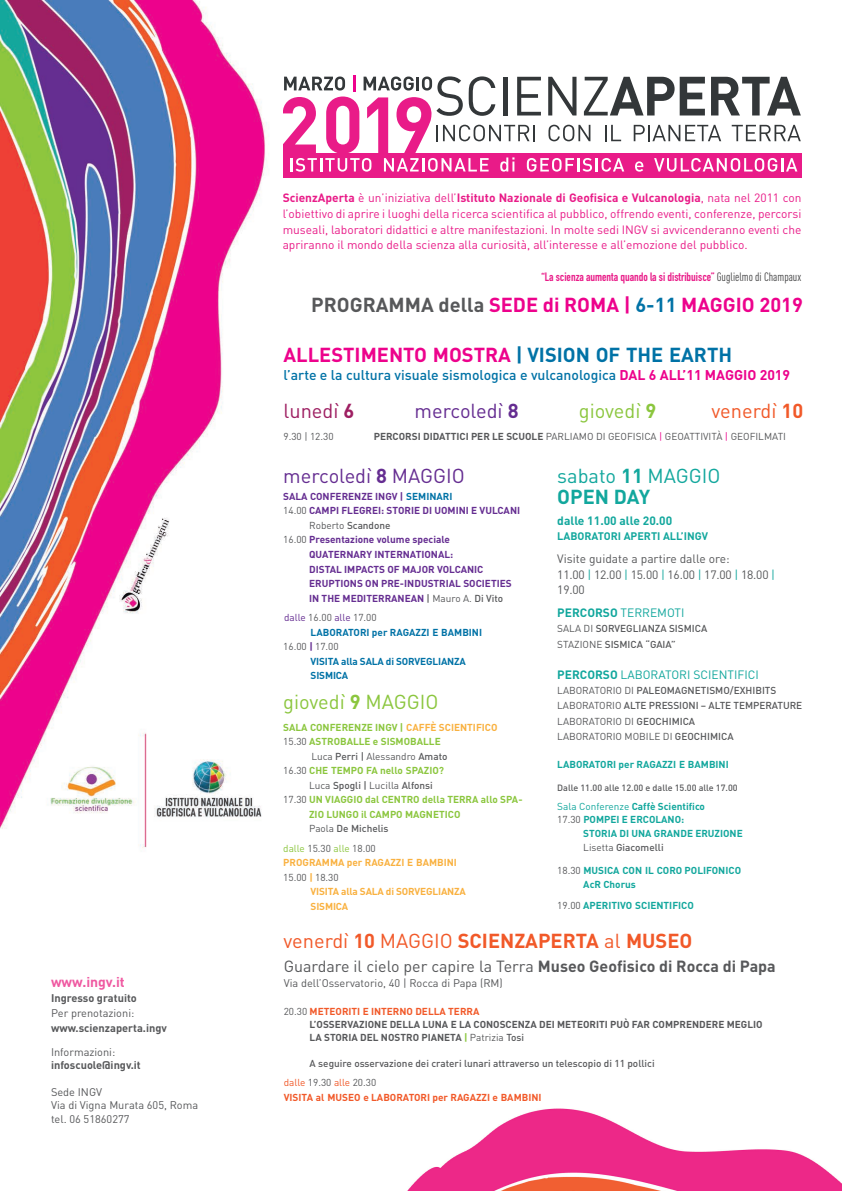
<style>
.page{position:relative;width:842px;height:1191px;background:#fff}
.page>*{position:absolute;margin:0;border:0;box-sizing:border-box;transform-origin:0 0}
.t1{font:700 79.1px "DIN";color:#e91b88}
.t2{font:700 20px "DIN";color:#ed028c}
.t3{font:700 20px "DIN";color:#f15929}
.t4{font:20px "DIN";color:#652d91}
.t5{font:20px "DIN";color:#8bc63e}
.t6{font:20px "DIN";color:#12a79d}
.t7{font:20px "DIN";color:#f15929}
.t8{font:700 20px "DIN";color:#12a79d}
.t9{font:20px "DIN";color:#9e1f62}
.t10{font:16px "DIN";color:#57585a}
.t11{font:500 14px "DIN";color:#0072a6}
.t12{font:700 14px "DIN";color:#ef59a1}
.t13{font:12px/15.9px "DIN";color:#e91b88;text-align:justify}
.t14{font:12px/15.3px "DIN";letter-spacing:-.01em;color:#57585a}
.t15{font:700 12px "DIN Condensed";color:#e91b88}
.t16{font:12px "DIN";color:#12a79d}
.t17{font:700 12px "DIN";color:#12a79d}
.t18{font:11px "DIN";color:#57585a}
.t19{font:700 11px/15px "DIN";color:#57585a}
.t20{font:700 10.8px "DIN";color:#12a79d}
.t21{font:500 10px/15.3px "DIN";color:#57585a}
.t22{font:700 10px/14.6px "DIN";color:#652d91}
.t23{font:700 10px/14.4px "DIN";color:#8bc63e}
.t24{font:700 10px/13.5px "DIN";color:#12a79d}
.t25{font:700 10px/13px "DIN";color:#57585a}
.t26{font:10px "DIN";color:#57585a}
.t27{font:700 10px/14.5px "DIN";letter-spacing:-.015em;color:#f9b140}
.t28{font:700 10px/14.6px "DIN";letter-spacing:-.015em;color:#0072a6}
.t29{font:700 10px/14.5px "DIN";color:#f15929}
.t30{font:500 9px "DIN";color:#57585a}
.s1{font-weight:400}
.s2{font-weight:700}
.s3{font-family:"DIN Pro";font-weight:400;font-stretch:condensed;color:#3e3e3f}
.s4{color:#57585a}
.s5{color:#0072a6}
.s6{font-weight:700;color:#ed028c}
.s7{color:#ed028c}
.s8{font-weight:400;color:#57585a}
.s9{font-weight:500;color:#57585a}
.s10{color:#652d91}
.s11{font-weight:700;color:#652d91}
.s12{color:#f9b140}
.s13{font-weight:400;color:#8bc63e}
.s14{font-weight:700;color:#f9b140}
.s15{color:#12a79d}
.s16{color:#f15929}
.s17{color:#8bc63e}
.s18{font-weight:500}
</style>
<div class="page">
<img style="left:0;top:0;width:268px;height:848px">
<div style="left:283px;top:153px;width:519px;height:25px;background:#e91b88"></div>
<svg style="left:283px;top:75px;width:518px;height:97px"></svg>
<img style="left:407px;top:1108px;width:435px;height:83px">
<p class="t12" style="left:51px;top:977px;width:75px">www.ingv.it</p>
<p class="t19" style="left:51px;top:991px;width:87px">Ingresso gratuito</p>
<p class="t19" style="left:51px;top:1006px;width:117px"><span class="s1">Per prenotazioni: </span>www.scienzaperta.ingv</p>
<p class="t18" style="left:51px;top:1048px;width:66px">Informazioni:</p>
<p class="t19" style="left:51px;top:1058px;width:91px">infoscuole@ingv.it</p>
<p class="t18" style="left:51px;top:1088px;width:53px">Sede INGV</p>
<p class="t18" style="left:51px;top:1101px;width:149px">Via di Vigna Murata 605, Roma</p>
<p class="t18" style="left:51px;top:1114px;width:80px">tel. 06 51860277</p>
<p class="t1" style="left:392px;top:98px;width:44px">9</p>
<p class="t13" style="left:283px;top:191px;width:520px"><span class="s2">ScienzAperta</span> è un’iniziativa dell’<span class="s2">Istituto Nazionale di Geofisica e Vulcanologia</span>, nata nel 2011 con l’obiettivo di aprire i luoghi della ricerca scientifica al pubblico, offrendo eventi, conferenze, percorsi museali, laboratori didattici e altre manifestazioni. In molte sedi INGV si avvicenderanno eventi che apriranno il mondo della scienza alla curiosità, all’interesse e all’emozione del pubblico.</p>
<p class="t15" style="left:541px;top:270px;width:261px">“La scienza aumenta quando la si distribuisce” <span class="s3">Guglielmo di Champaux</span></p>
<p class="t2" style="left:311px;top:298px;width:493px"><span class="s4">PROGRAMMA della</span> SEDE di ROMA | <span class="s5">6-11</span> MAGGIO 2019</p>
<p class="t2" style="left:283px;top:348px;width:450px">ALLESTIMENTO MOSTRA <span class="s5">| VISION OF THE EARTH</span></p>
<p class="t11" style="left:283px;top:370px;width:508px">l’arte e la cultura visuale sismologica e vulcanologica <span class="s6">DAL 6 ALL’11 MAGGIO 2019</span></p>
<p class="t9" style="left:283px;top:404px;width:72px">lunedì <span class="s2">6</span></p>
<p class="t4" style="left:415px;top:404px;width:105px">mercoledì <span class="s2">8</span></p>
<p class="t5" style="left:579px;top:404px;width:79px">giovedì <span class="s2">9</span></p>
<p class="t7" style="left:711px;top:404px;width:93px">venerdì <span class="s2">10</span></p>
<p class="t26" style="left:283px;top:433px;width:52px">9.30 | 12.30</p>
<p class="t26" style="left:374px;top:433px;width:414px"><span class="s2">PERCORSI DIDATTICI PER LE SCUOLE</span> PARLIAMO DI GEOFISICA <span class="s7">|</span> GEOATTIVITÀ <span class="s7">|</span> GEOFILMATI</p>
<p class="t4" style="left:283px;top:468px;width:183px">mercoledì <span class="s2">8</span> MAGGIO</p>
<p class="t22" style="left:283px;top:490px;width:171px">SALA CONFERENZE INGV | <span class="s5">SEMINARI</span></p>
<p class="t22" style="left:309px;top:504px;width:213px;text-indent:-26px"><span class="s8">14.00</span> CAMPI FLEGREI: STORIE DI UOMINI E VULCANI<br><span class="s8">Roberto</span> <span class="s9">Scandone</span></p>
<p class="t22" style="left:309px;top:533px;width:204px;text-indent:-26px"><span class="s8">16.00</span> Presentazione volume speciale QUATERNARY INTERNATIONAL:<br>DISTAL IMPACTS OF MAJOR VOLCANIC ERUPTIONS ON PRE-INDUSTRIAL SOCIETIES IN THE MEDITERRANEAN <span class="s9">|</span> <span class="s8">Mauro A.</span> <span class="s9">Di Vito</span></p>
<p class="t26" style="left:284px;top:614px;width:94px"><span class="s10">dalle</span> 16.00 <span class="s10">alle</span> 17.00</p>
<p class="t28" style="left:311px;top:626px;width:173px">LABORATORI per RAGAZZI E BAMBINI</p>
<p class="t26" style="left:283px;top:643px;width:57px">16.00 <span class="s11">|</span> 17.00</p>
<p class="t28" style="left:311px;top:655px;width:157px">VISITA alla SALA di SORVEGLIANZA<br>SISMICA</p>
<p class="t5" style="left:283px;top:695px;width:157px">giovedì <span class="s2">9</span> MAGGIO</p>
<p class="t23" style="left:283px;top:721px;width:216px">SALA CONFERENZE INGV | <span class="s12">CAFFÈ SCIENTIFICO</span></p>
<p class="t23" style="left:311px;top:735px;width:137px;text-indent:-28px"><span class="s8">15.30</span> ASTROBALLE e SISMOBALLE<br><span class="s8">Luca</span> <span class="s9">Perri |</span> <span class="s8">Alessandro</span> <span class="s9">Amato</span></p>
<p class="t23" style="left:309px;top:764px;width:136px;text-indent:-26px"><span class="s8">16.30</span> CHE TEMPO FA nello SPAZIO?<br><span class="s8">Luca</span> <span class="s9">Spogli |</span> <span class="s8">Lucilla</span> <span class="s9">Alfonsi</span></p>
<p class="t23" style="left:309px;top:793px;width:215px;text-indent:-26px"><span class="s8">17.30</span> UN VIAGGIO dal CENTRO della TERRA allo SPA-<br>ZIO LUNGO il CAMPO MAGNETICO<br><span class="s8">Paola</span> <span class="s9">De Michelis</span></p>
<p class="t27" style="left:283px;top:842px;width:175px"><span class="s13">dalle</span> <span class="s8">15.30</span> <span class="s13">alle</span> <span class="s8">18.00<br></span>PROGRAMMA per RAGAZZI E BAMBINI</p>
<p class="t26" style="left:283px;top:873px;width:57px">15.00 <span class="s14">|</span> 18.30</p>
<p class="t27" style="left:311px;top:885px;width:157px">VISITA alla SALA di SORVEGLIANZA<br>SISMICA</p>
<p class="t6" style="left:557px;top:468px;width:165px">sabato <span class="s2">11</span> MAGGIO</p>
<p class="t8" style="left:557px;top:490px;width:94px">OPEN DAY</p>
<p class="t17" style="left:557px;top:516px;width:117px">dalle 11.00 alle 20.00</p>
<p class="t20" style="left:557px;top:532px;width:152px">LABORATORI APERTI ALL’INGV</p>
<p class="t14" style="left:557px;top:553px;width:174px">Visite guidate a partire dalle ore:</p>
<p class="t14" style="left:557px;top:568px;width:219px">11.00 <span class="s15">|</span> 12.00 <span class="s15">|</span> 15.00 <span class="s15">|</span> 16.00 <span class="s15">|</span> 17.00 <span class="s15">|</span> 18.00 <span class="s15">|<br></span>19.00</p>
<p class="t16" style="left:557px;top:608px;width:129px"><span class="s2">PERCORSO</span> TERREMOTI</p>
<p class="t21" style="left:557px;top:622px;width:151px"><span class="s1">SALA DI</span> SORVEGLIANZA SISMICA</p>
<p class="t21" style="left:557px;top:637px;width:120px"><span class="s1">STAZIONE</span> SISMICA “GAIA”</p>
<p class="t16" style="left:557px;top:670px;width:203px"><span class="s2">PERCORSO</span> LABORATORI SCIENTIFICI</p>
<p class="t21" style="left:557px;top:683px;width:246px"><span class="s1">LABORATORIO DI</span> PALEOMAGNETISMO/EXHIBITS <span class="s1">LABORATORIO</span> ALTE PRESSIONI – ALTE TEMPERATURE <span class="s1">LABORATORIO DI</span> GEOCHIMICA<br><span class="s1">LABORATORIO MOBILE DI</span> GEOCHIMICA</p>
<p class="t24" style="left:557px;top:758px;width:173px">LABORATORI per RAGAZZI E BAMBINI</p>
<p class="t30" style="left:557px;top:785px;width:182px">Dalle 11.00 alle 12.00 e dalle 15.00 alle 17.00</p>
<p class="t24" style="left:557px;top:800px;width:149px"><span class="s1">Sala Conferenze</span> Caffè Scientifico</p>
<p class="t24" style="left:557px;top:814px;width:128px"><span class="s8">17.30</span> POMPEI E ERCOLANO:</p>
<p class="t24" style="left:583px;top:827px;width:161px">STORIA DI UNA GRANDE ERUZIONE</p>
<p class="t21" style="left:583px;top:840px;width:82px"><span class="s1">Lisetta</span> Giacomelli</p>
<p class="t24" style="left:583px;top:864px;width:159px;text-indent:-26px"><span class="s8">18.30</span> MUSICA CON IL CORO POLIFONICO<br>AcR Chorus</p>
<p class="t24" style="left:557px;top:900px;width:138px"><span class="s8">19.00</span> APERITIVO SCIENTIFICO</p>
<p class="t3" style="left:283px;top:933px;width:410px"><span class="s1">venerdì</span> 10 <span class="s1">MAGGIO</span> SCIENZAPERTA <span class="s1">al</span> MUSEO</p>
<p class="t10" style="left:284px;top:960px;width:493px">Guardare il cielo per capire la Terra <span class="s2">Museo Geofisico di Rocca di Papa</span></p>
<p class="t18" style="left:284px;top:979px;width:221px">Via dell’Osservatorio, 40 | Rocca di Papa (RM)</p>
<p class="t25" style="left:310px;top:1005px;width:454px;text-indent:-26px"><span class="s1">20.30</span> <span class="s16">METEORITI E INTERNO DELLA TERRA<br></span>L’OSSERVAZIONE DELLA LUNA E LA CONOSCENZA DEI METEORITI PUÒ FAR COMPRENDERE MEGLIO<br>LA STORIA DEL NOSTRO PIANETA <span class="s17">|</span> <span class="s1">Patrizia</span> <span class="s18">Tosi</span></p>
<p class="t21" style="left:310px;top:1056px;width:347px">A seguire osservazione dei crateri lunari attraverso un telescopio di 11 pollici</p>
<p class="t29" style="left:284px;top:1076px;width:259px"><span class="s1">dalle</span> <span class="s8">19.30</span> <span class="s1">alle</span> <span class="s8">20.30<br></span>VISITA al MUSEO e LABORATORI per RAGAZZI e BAMBINI</p>
</div>
